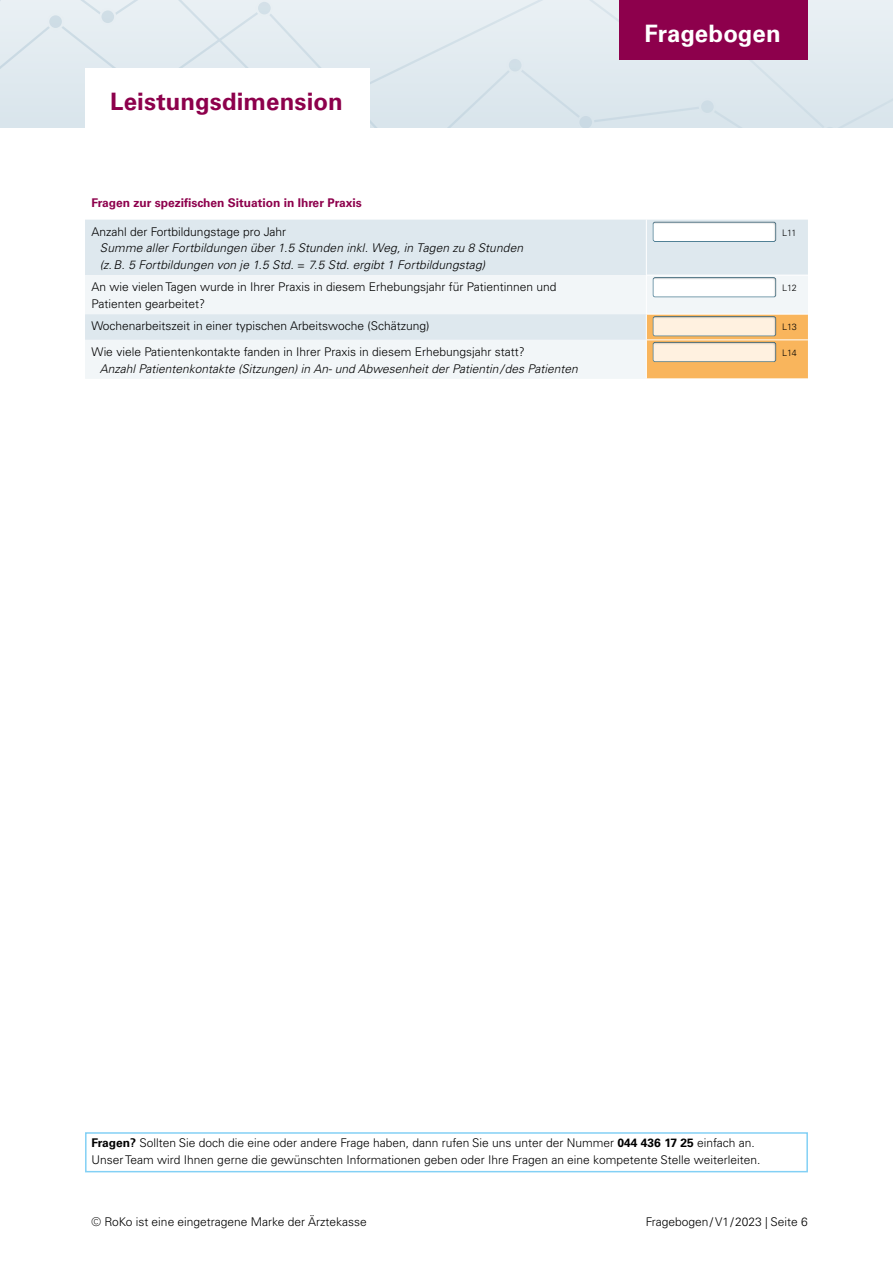
<style>
.page{position:relative;width:893px;height:1263px;background:#fff}
.page>*{position:absolute;margin:0;border:0;box-sizing:border-box;transform-origin:0 0}
.Haupttitel{font:700 24px "Univers LT Pro 65";letter-spacing:.005em;color:#8d004c}
.t1{font:700 24px "Univers LT Pro 65";color:#fff}
.Lauftext_8_Pt{font:300 12px/16.5px "Univers LT Pro 45";color:#000}
.Lauftext_8_Pt_Kursiv{font:italic 300 12px "Univers LT Pro 45";letter-spacing:.005em;color:#000}
.Untertitel{font:700 12px "Univers LT Pro 65";color:#8d004c}
.Lauftext_8_Pt-2{font:300 9px "Univers LT Pro 45";letter-spacing:-.02em;color:#000}
.s1{font-family:"Univers LT Pro 65";font-weight:700}
</style>
<div class="page">
<div style="left:0;top:0;width:893px;height:5px;background:#e9f0f4"></div>
<div style="left:0;top:5px;width:893px;height:123px;background:#e1eaf0"></div>
<svg style="left:48px;top:14px;width:15px;height:15px"></svg>
<div style="left:47px;top:13px;width:17px;height:17px;border:2px solid #fff;border-radius:50%"></div>
<div style="left:257px;top:1px;width:15px;height:15px;background:#d9e5ec;border-radius:50%"></div>
<div style="left:256px;top:0;width:17px;height:17px;border:2px solid #fff;border-radius:50%"></div>
<div style="left:508px;top:58px;width:15px;height:15px;background:#d1dfe7;border-radius:50%"></div>
<div style="left:507px;top:57px;width:17px;height:17px;border:2px solid #fff;border-radius:50%"></div>
<svg style="left:577px;top:114px;width:17px;height:14px"></svg>
<div style="left:700px;top:99px;width:15px;height:15px;background:#cedde6;border-radius:50%"></div>
<div style="left:699px;top:98px;width:17px;height:17px;border:2px solid #fff;border-radius:50%"></div>
<div style="left:619px;top:0;width:189px;height:60px;background:#8d004c"></div>
<div style="left:85px;top:1132px;width:723px;height:40px;border:2px solid #83d0f5"></div>
<div style="left:85px;top:220px;width:723px;height:55px;background:#dee8ee"></div>
<svg style="left:85px;top:275px;width:723px;height:104px;fill:#f2f6f8"></svg>
<hr style="left:646px;top:275px;width:162px;height:1px;background:#fff">
<hr style="left:646px;top:220px;width:1px;height:55px;background:#fff">
<hr style="left:646px;top:275px;width:1px;height:39px;background:#fff">
<svg style="left:647px;top:314px;width:161px;height:65px;background:#f8b762"></svg>
<hr style="left:646px;top:340px;width:1px;height:39px;background:#fff">
<div style="left:640px;top:210px;width:150px;height:32px;background:#000;opacity:.2"></div>
<div style="left:640px;top:266px;width:150px;height:31px;background:#000;opacity:.2"></div>
<div style="left:640px;top:305px;width:150px;height:31px;background:#000;opacity:.2"></div>
<div style="left:640px;top:331px;width:150px;height:31px;background:#000;opacity:.2"></div>
<div style="left:85px;top:68px;width:285px;height:60px;background:#fff"></div>
<p class="Haupttitel" style="left:110px;top:85px;width:234px">Leistungsdimension</p>
<p class="Untertitel" style="left:91px;top:195px;width:272px">Fragen zur spezifischen Situation in Ihrer Praxis</p>
<p class="Lauftext_8_Pt" style="left:91px;top:223px;width:196px">Anzahl der Fortbildungstage pro Jahr</p>
<p class="Lauftext_8_Pt_Kursiv" style="left:100px;top:241px;width:425px">Summe aller Fortbildungen über 1.5 Stunden inkl. Weg, in Tagen zu 8 Stunden</p>
<p class="Lauftext_8_Pt_Kursiv" style="left:100px;top:257px;width:387px">(z.B. 5 Fortbildungen von je 1.5 Std. = 7.5 Std. ergibt 1 Fortbildungstag)</p>
<h1 class="t1" style="left:645px;top:17px;width:138px">Fragebogen</h1>
<p class="Lauftext_8_Pt-2" style="left:782px;top:227px;width:16px">L11</p>
<p class="Lauftext_8_Pt" style="left:91px;top:278px;width:467px">An wie vielen Tagen wurde in Ihrer Praxis in diesem Erhebungsjahr für Patientinnen und<br>Patienten gearbeitet?</p>
<p class="Lauftext_8_Pt-2" style="left:782px;top:282px;width:16px">L12</p>
<p class="Lauftext_8_Pt" style="left:91px;top:317px;width:339px">Wochenarbeitszeit in einer typischen Arbeitswoche (Schätzung)</p>
<p class="Lauftext_8_Pt-2" style="left:782px;top:321px;width:16px">L13</p>
<p class="Lauftext_8_Pt" style="left:91px;top:343px;width:435px">Wie viele Patientenkontakte fanden in Ihrer Praxis in diesem Erhebungsjahr statt?</p>
<p class="Lauftext_8_Pt_Kursiv" style="left:100px;top:361px;width:479px">Anzahl Patientenkontakte (Sitzungen) in An- und Abwesenheit der Patientin/des Patienten</p>
<p class="Lauftext_8_Pt-2" style="left:782px;top:347px;width:16px">L14</p>
<p class="Lauftext_8_Pt" style="left:91px;top:1134px;width:670px"><span class="s1">Fragen?</span> Sollten Sie doch die eine oder andere Frage haben, dann rufen Sie uns unter der Nummer <span class="s1">044 436 17 25</span> einfach an.<br>Unser Team wird Ihnen gerne die gewünschten Informationen geben oder Ihre Fragen an eine kompetente Stelle weiterleiten.</p>
<p class="Lauftext_8_Pt" style="left:91px;top:1213px;width:277px">© RoKo ist eine eingetragene Marke der Ärztekasse</p>
<p class="Lauftext_8_Pt" style="left:646px;top:1213px;width:164px">Fragebogen/ V1/2023 | Seite 6</p>
</div>
